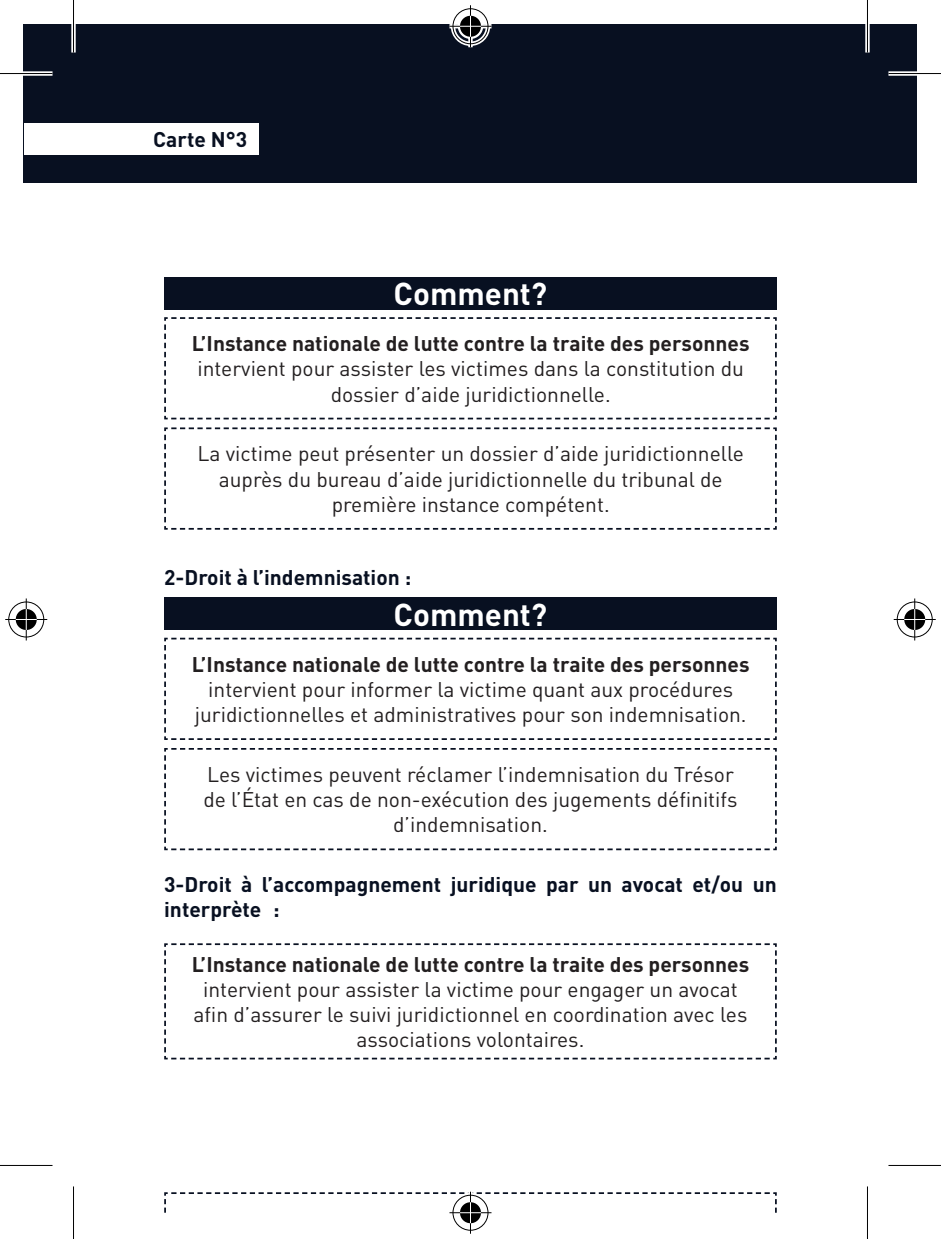
<style>
.page{position:relative;width:941px;height:1239px;background:#fff}
.page>*{position:absolute;margin:0;border:0;box-sizing:border-box;transform-origin:0 0}
.t1{font:700 31.15px "DIN Pro";color:#fff}
.t2{font:21px/25.2px "DIN Pro";color:#231f20;text-align:center}
.t3{font:700 21px/25.2px "DIN Pro";color:#081021}
.s1{font-weight:700}
</style>
<div class="page">
<svg style="left:164px;top:317px;width:613px;height:103px"></svg>
<svg style="left:164px;top:637px;width:613px;height:103px"></svg>
<svg style="left:164px;top:427px;width:613px;height:103px"></svg>
<svg style="left:164px;top:748px;width:613px;height:103px"></svg>
<div style="left:24px;top:24px;width:893px;height:158px;background:#081021"></div>
<div style="left:24px;top:123px;width:234px;height:32px;background:#fff"></div>
<div style="left:164px;top:277px;width:613px;height:32px;background:#081021"></div>
<div style="left:164px;top:597px;width:613px;height:32px;background:#081021"></div>
<svg style="left:164px;top:943px;width:613px;height:117px"></svg>
<div style="left:0;top:71px;width:52px;height:5px;background:#fff"></div>
<div style="left:888px;top:71px;width:53px;height:5px;background:#fff"></div>
<svg style="left:0;top:1165px;width:52px;height:1px"></svg>
<svg style="left:888px;top:1165px;width:53px;height:1px"></svg>
<div style="left:71px;top:0;width:5px;height:52px;background:#fff"></div>
<svg style="left:865px;top:24px;width:4px;height:28px"></svg>
<hr style="left:0;top:73px;width:52px;height:1px;background:#000">
<hr style="left:888px;top:73px;width:53px;height:1px;background:#000">
<hr style="left:0;top:1164px;width:52px;height:1px;background:#000">
<hr style="left:888px;top:1164px;width:53px;height:1px;background:#000">
<hr style="left:73px;top:0;width:1px;height:52px;background:#000">
<hr style="left:73px;top:1186px;width:1px;height:52px;background:#000">
<hr style="left:867px;top:0;width:1px;height:52px;background:#000">
<hr style="left:867px;top:1186px;width:1px;height:52px;background:#000">
<div style="left:451px;top:7px;width:39px;height:39px;border:4px solid #fff;border-radius:50%"></div>
<svg style="left:449px;top:24px;width:42px;height:4px"></svg>
<div style="left:468px;top:5px;width:5px;height:42px;background:#fff"></div>
<div style="left:458px;top:14px;width:25px;height:25px;border:4px solid #fff;border-radius:50%"></div>
<div style="left:452px;top:8px;width:36px;height:36px;border:1px solid #000;border-radius:50%"></div>
<hr style="left:449px;top:26px;width:42px;height:1px;background:#000">
<hr style="left:470px;top:5px;width:1px;height:42px;background:#000">
<svg style="left:460px;top:16px;width:21px;height:21px"></svg>
<div style="left:451px;top:1192px;width:39px;height:40px;border:4px solid #fff;border-radius:50%"></div>
<svg style="left:468px;top:1227px;width:5px;height:5px"></svg>
<div style="left:458px;top:1199px;width:25px;height:26px;border:4px solid #fff;border-radius:50%"></div>
<div style="left:452px;top:1194px;width:36px;height:36px;border:1px solid #000;border-radius:50%"></div>
<hr style="left:470px;top:1191px;width:1px;height:42px;background:#000">
<svg style="left:164px;top:1191px;width:613px;height:32px"></svg>
<div style="left:7px;top:599px;width:39px;height:40px;border:4px solid #fff;border-radius:50%"></div>
<hr style="left:5px;top:617px;width:42px;height:4px;background:#fff">
<svg style="left:24px;top:598px;width:4px;height:42px"></svg>
<div style="left:14px;top:606px;width:25px;height:26px;border:4px solid #fff;border-radius:50%"></div>
<div style="left:8px;top:601px;width:36px;height:36px;border:1px solid #000;border-radius:50%"></div>
<hr style="left:5px;top:619px;width:42px;height:1px;background:#000">
<hr style="left:26px;top:598px;width:1px;height:42px;background:#000">
<svg style="left:16px;top:609px;width:21px;height:21px"></svg>
<div style="left:895px;top:599px;width:39px;height:40px;border:4px solid #fff;border-radius:50%"></div>
<svg style="left:895px;top:617px;width:39px;height:4px"></svg>
<svg style="left:912px;top:598px;width:5px;height:42px"></svg>
<div style="left:902px;top:606px;width:25px;height:26px;border:4px solid #fff;border-radius:50%"></div>
<div style="left:897px;top:601px;width:35px;height:36px;border:1px solid #000;border-radius:50%"></div>
<hr style="left:893px;top:619px;width:42px;height:1px;background:#000">
<hr style="left:914px;top:598px;width:1px;height:42px;background:#000">
<svg style="left:904px;top:609px;width:21px;height:21px"></svg>
<p class="t3" style="left:153px;top:126px;width:95px">Carte N°3</p>
<p class="t1" style="left:394px;top:272px;width:155px">Comment?</p>
<p class="t2" style="left:192px;top:330px;width:559px"><span class="s1">L’Instance nationale de lutte contre la traite des personnes </span>intervient pour assister les victimes dans la constitution du dossier d’aide juridictionnelle.</p>
<p class="t2" style="left:198px;top:440px;width:548px">La victime peut présenter un dossier d’aide juridictionnelle auprès du bureau d’aide juridictionnelle du tribunal de première instance compétent.</p>
<p class="t3" style="left:164px;top:564px;width:248px">2-Droit à l’indemnisation :</p>
<p class="t1" style="left:394px;top:593px;width:155px">Comment?</p>
<p class="t2" style="left:192px;top:650px;width:559px"><span class="s1">L’Instance nationale de lutte contre la traite des personnes </span>intervient pour informer la victime quant aux procédures juridictionnelles et administratives pour son indemnisation.</p>
<p class="t2" style="left:203px;top:760px;width:536px">Les victimes peuvent réclamer l’indemnisation du Trésor de l’État en cas de non-exécution des jugements définitifs d’indemnisation.</p>
<p class="t3" style="left:164px;top:871px;width:614px">3-Droit à l’accompagnement juridique par un avocat et/ou un interprète :</p>
<p class="t2" style="left:192px;top:950px;width:559px"><span class="s1">L’Instance nationale de lutte contre la traite des personnes </span>intervient pour assister la victime pour engager un avocat afin d’assurer le suivi juridictionnel en coordination avec les associations volontaires.</p>
</div>
